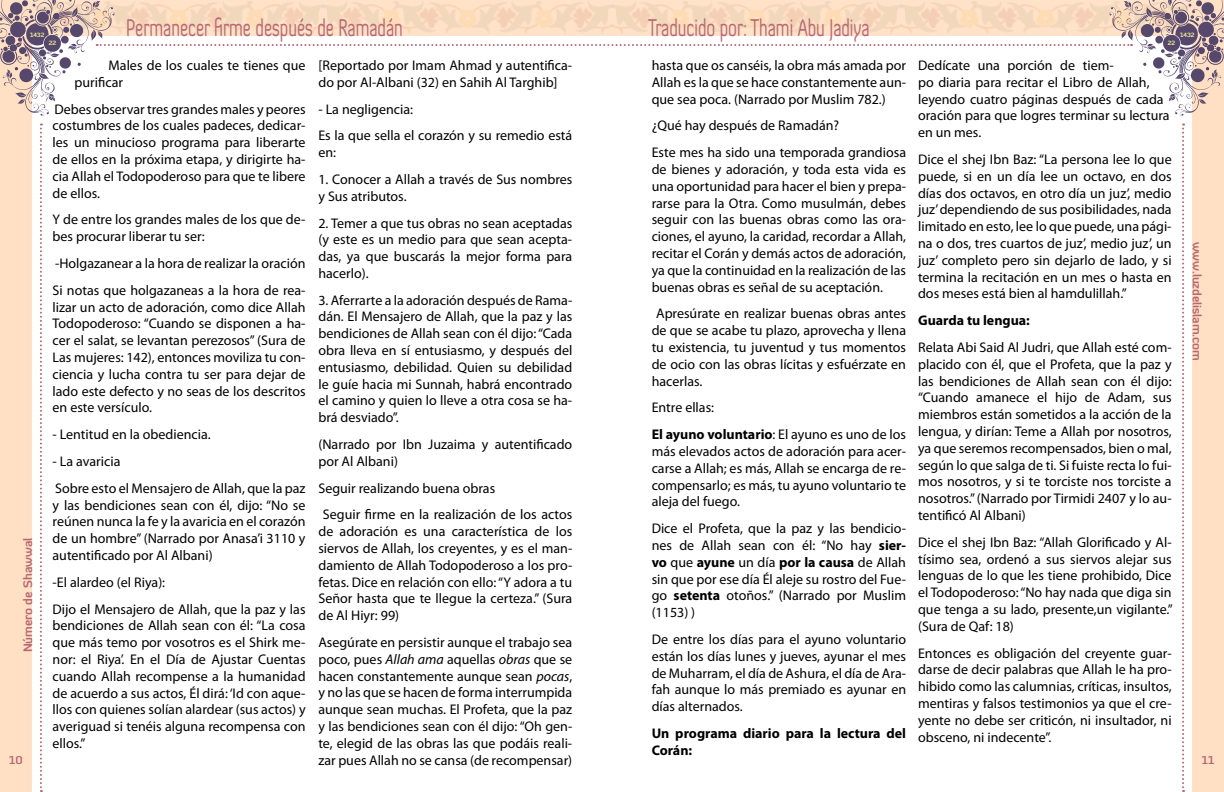
<style>
.page{position:relative;width:1224px;height:792px;background:#fff}
.page>*{position:absolute;margin:0;border:0;box-sizing:border-box;transform-origin:0 0}
.t1{font:24px "Diavlo";color:#b86873;scale:.67 1}
.t2{font:14px/16.8px "Myriad Pro";color:#000;text-align:justify}
.t3{font:700 14px/16.8px "Myriad Pro";color:#000}
.t4{font:700 12px "Diavlo";color:#b86873}
.t5{font:700 11px "Diavlo";color:#b86873}
.t6{font:700 6px "Diavlo";color:#f8f299}
.s1{font-style:italic}
.s2{font-weight:700}
</style>
<div class="page">
<div style="left:0;top:0;width:32px;height:792px;background:#ffe0c4"></div>
<svg style="left:40px;top:124px;width:2px;height:668px"></svg>
<div style="left:1192px;top:0;width:32px;height:792px;background:#ffe0c4"></div>
<svg style="left:1182px;top:124px;width:2px;height:668px"></svg>
<svg style="left:0;top:0;width:1224px;height:116px"></svg>
<p class="t6" style="left:30px;top:31px;width:16px">1432</p>
<p class="t6" style="left:49px;top:39px;width:9px">22</p>
<p class="t1" style="left:126px;top:13px;width:415px">Permanecer firme después de Ramadán</p>
<p class="t1" style="left:648px;top:13px;width:332px">Traducido por: Thami Abu Jadiya</p>
<p class="t6" style="left:1180px;top:31px;width:16px">1432</p>
<p class="t6" style="left:1168px;top:39px;width:9px">22</p>
<p class="t2" style="left:318px;top:57px;width:255px">[Reportado por Imam Ahmad y autentifica&shy;do por Al-Albani (32) en Sahih Al Targhib]</p>
<p class="t2" style="left:318px;top:95px;width:255px;line-height:26.8px">- La negligencia:<br>Es la que sella el corazón y su remedio está</p>
<p class="t2" style="left:318px;top:144px;width:19px">en:</p>
<p class="t2" style="left:318px;top:171px;width:255px">1. Conocer a Allah a través de Sus nombres y Sus atributos.</p>
<p class="t2" style="left:318px;top:214px;width:255px">2. Temer a que tus obras no sean aceptadas (y este es un medio para que sean acepta&shy;das, ya que buscarás la mejor forma para hacerlo).</p>
<p class="t2" style="left:318px;top:291px;width:255px">3. Aferrarte a la adoración después de Rama&shy;dán. El Mensajero de Allah, que la paz y las bendiciones de Allah sean con él dijo: “Cada obra lleva en sí entusiasmo, y después del entusiasmo, debilidad. Quien su debilidad le guíe hacia mi Sunnah, habrá encontrado el camino y quien lo lleve a otra cosa se ha&shy;brá desviado”.</p>
<p class="t2" style="left:318px;top:436px;width:255px">(Narrado por Ibn Juzaima y autentificado por Al Albani)</p>
<p class="t2" style="left:323px;top:474px;width:251px;line-height:26.8px;text-indent:-5px">Seguir realizando buena obras<br>Seguir firme en la realización de los actos</p>
<p class="t2" style="left:318px;top:523px;width:255px">de adoración es una característica de los siervos de Allah, los creyentes, y es el man&shy;damiento de Allah Todopoderoso a los pro&shy;fetas. Dice en relación con ello: “Y adora a tu Señor hasta que te llegue la certeza.” (Sura de Al Hiyr: 99)</p>
<p class="t2" style="left:318px;top:634px;width:255px">Asegúrate en persistir aunque el trabajo sea poco, pues <span class="s1">Allah ama</span> aquellas <span class="s1">obras</span> que se hacen constantemente aunque sean <span class="s1">pocas</span>, y no las que se hacen de forma interrumpida aunque sean muchas. El Profeta, que la paz y las bendiciones sean con él dijo: “Oh gen&shy;te, elegid de las obras las que podáis reali-</p>
<p class="t2" style="left:75px;top:57px;width:233px;text-indent:34px">Males de los cuales te tienes que purificar</p>
<p class="t2" style="left:53px;top:100px;width:255px">Debes observar tres grandes males y peores costumbres de los cuales padeces, dedicar&shy;les un minucioso programa para liberarte de ellos en la próxima etapa, y dirigirte ha&shy;cia Allah el Todopoderoso para que te libere de ellos.</p>
<p class="t2" style="left:53px;top:211px;width:254px">Y de entre los grandes males de los que de&shy;bes procurar liberar tu ser:</p>
<p class="t2" style="left:53px;top:250px;width:254px;line-height:26.8px">-Holgazanear a la hora de realizar la oración<br>Si notas que holgazaneas a la hora de rea-</p>
<p class="t2" style="left:53px;top:298px;width:255px">lizar un acto de adoración, como dice Allah Todopoderoso: “Cuando se disponen a ha&shy;cer el salat, se levantan perezosos” (Sura de Las mujeres: 142), entonces moviliza tu con&shy;ciencia y lucha contra tu ser para dejar de lado este defecto y no seas de los descritos en este versículo.</p>
<p class="t2" style="left:53px;top:426px;width:160px">- Lentitud en la obediencia.</p>
<p class="t2" style="left:53px;top:448px;width:255px;line-height:26.8px">- La avaricia<br>Sobre esto el Mensajero de Allah, que la paz</p>
<p class="t2" style="left:53px;top:496px;width:255px">y las bendiciones sean con él, dijo: “No se reúnen nunca la fe y la avaricia en el corazón de un hombre” (Narrado por Anasa’i 3110 y autentificado por Al Albani)</p>
<p class="t2" style="left:53px;top:568px;width:255px;line-height:26.8px">-El alardeo (el Riya):<br>Dijo el Mensajero de Allah, que la paz y las</p>
<p class="t2" style="left:53px;top:617px;width:255px">bendiciones de Allah sean con él: “La cosa que más temo por vosotros es el Shirk me&shy;nor: el Riya’. En el Día de Ajustar Cuentas cuando Allah recompense a la humanidad de acuerdo a sus actos, Él dirá: ‘Id con aque&shy;llos con quienes solían alardear (sus actos) y averiguad si tenéis alguna recompensa con ellos.”</p>
<p class="t2" style="left:918px;top:57px;width:253px;text-align:left">Dedícate una porción de tiem-<br>po diaria para recitar el Libro de Allah, leyendo cuatro páginas después de cada oración para que logres terminar su lectura en un mes.</p>
<p class="t2" style="left:918px;top:151px;width:255px">Dice el shej Ibn Baz: “La persona lee lo que puede, si en un día lee un octavo, en dos días dos octavos, en otro día un juz’, medio juz’ dependiendo de sus posibilidades, nada limitado en esto, lee lo que puede, una pági&shy;na o dos, tres cuartos de juz’, medio juz’, un juz’ completo pero sin dejarlo de lado, y si termina la recitación en un mes o hasta en dos meses está bien al hamdulillah.”</p>
<p class="t2" style="left:918px;top:307px;width:255px;line-height:26.8px"><span class="s2">Guarda tu lengua:<br></span>Relata Abi Said Al Judri, que Allah esté com-</p>
<p class="t2" style="left:918px;top:355px;width:255px">placido con él, que el Profeta, que la paz y las bendiciones de Allah sean con él dijo: “Cuando amanece el hijo de Adam, sus miembros están sometidos a la acción de la lengua, y dirían: Teme a Allah por nosotros, ya que seremos recompensados, bien o mal, según lo que salga de ti. Si fuiste recta lo fui&shy;mos nosotros, y si te torciste nos torciste a nosotros.” (Narrado por Tirmidi 2407 y lo au&shy;tentificó Al Albani)</p>
<p class="t2" style="left:918px;top:533px;width:256px">Dice el shej Ibn Baz: “Allah Glorificado y Al&shy;tísimo sea, ordenó a sus siervos alejar sus lenguas de lo que les tiene prohibido, Dice el Todopoderoso: “No hay nada que diga sin que tenga a su lado, presente,un vigilante.” (Sura de Qaf: 18)</p>
<p class="t2" style="left:918px;top:644px;width:255px">Entonces es obligación del creyente guar&shy;darse de decir palabras que Allah le ha pro&shy;hibido como las calumnias, críticas, insultos, mentiras y falsos testimonios ya que el cre&shy;yente no debe ser criticón, ni insultador, ni obsceno, ni indecente”.</p>
<p class="t2" style="left:652px;top:57px;width:256px">hasta que os canséis, la obra más amada por Allah es la que se hace constantemente aun&shy;que sea poca. (Narrado por Muslim 782.)</p>
<p class="t2" style="left:652px;top:112px;width:256px;line-height:26.8px">¿Qué hay después de Ramadán?<br>Este mes ha sido una temporada grandiosa</p>
<p class="t2" style="left:652px;top:161px;width:256px">de bienes y adoración, y toda esta vida es una oportunidad para hacer el bien y prepa&shy;rarse para la Otra. Como musulmán, debes seguir con las buenas obras como las ora&shy;ciones, el ayuno, la caridad, recordar a Allah, recitar el Corán y demás actos de adoración, ya que la continuidad en la realización de las buenas obras es señal de su aceptación.</p>
<p class="t2" style="left:652px;top:305px;width:256px;text-indent:4px">Apresúrate en realizar buenas obras antes de que se acabe tu plazo, aprovecha y llena tu existencia, tu juventud y tus momentos de ocio con las obras lícitas y esfuérzate en hacerlas.</p>
<p class="t2" style="left:652px;top:394px;width:256px;line-height:26.8px">Entre ellas:<br><span class="s2">El ayuno voluntario</span>: El ayuno es uno de los</p>
<p class="t2" style="left:652px;top:443px;width:256px">más elevados actos de adoración para acer&shy;carse a Allah; es más, Allah se encarga de re&shy;compensarlo; es más, tu ayuno voluntario te aleja del fuego.</p>
<p class="t2" style="left:652px;top:520px;width:256px">Dice el Profeta, que la paz y las bendicio&shy;nes de Allah sean con él: “No hay <span class="s2">sier&shy;vo</span> que <span class="s2">ayune</span> un día <span class="s2">por la causa</span> de Allah sin que por ese día Él aleje su rostro del Fue&shy;go <span class="s2">setenta</span> otoños.” (Narrado por Muslim (1153) )</p>
<p class="t2" style="left:652px;top:631px;width:256px">De entre los días para el ayuno voluntario están los días lunes y jueves, ayunar el mes de Muharram, el día de Ashura, el día de Ara&shy;fah aunque lo más premiado es ayunar en días alternados.</p>
<p class="t3" style="left:652px;top:724px;width:256px">Un programa diario para la lectura del<br>Corán:</p>
<p class="t4" style="left:1205px;top:242px;width:121px;rotate:90deg">www.luzdelislam.com</p>
<p class="t4" style="left:20px;top:652px;width:116px;rotate:-90deg">Número de Shawwal</p>
<p class="t5" style="left:9px;top:753px;width:15px">10</p>
<p class="t2" style="left:318px;top:751px;width:255px">zar pues Allah no se cansa (de recompensar)</p>
<p class="t5" style="left:1202px;top:753px;width:14px">11</p>
</div>
